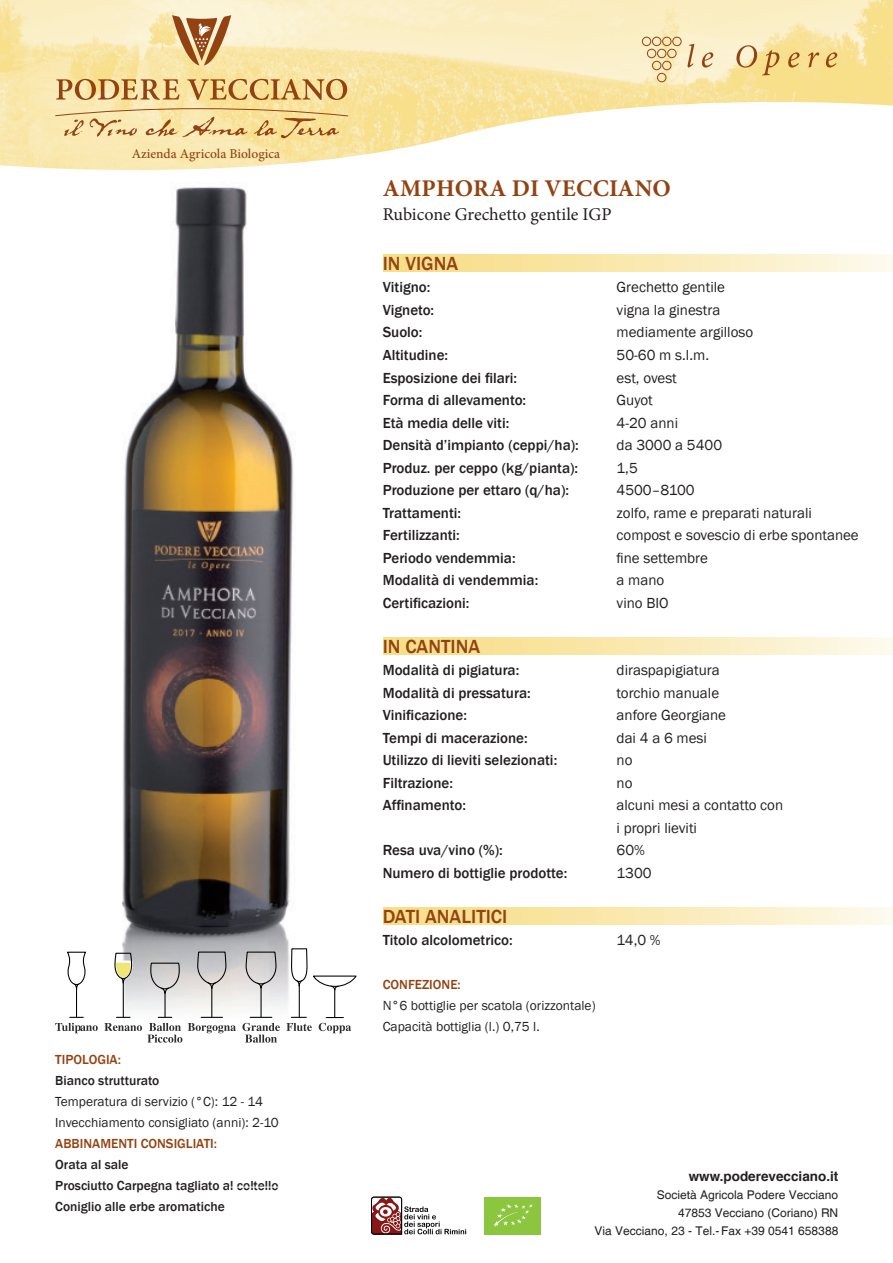
<style>
.page{position:relative;width:893px;height:1263px;background:#fff}
.page>*{position:absolute;margin:0;border:0;box-sizing:border-box;transform-origin:0 0}
.t1{font:700 24px "Minion Pro";letter-spacing:.01em;color:#934312}
.t2{font:500 19.5px "Franklin Gothic";color:#934312}
.t3{font:18px "Minion Pro";letter-spacing:-.005em;color:#231f20}
.t4{font:500 15px "Franklin Gothic";color:#231f20}
.t5{font:15px/22.5px "Franklin Gothic";color:#231f20}
.t6{font:13.5px/21px "Franklin Gothic";color:#231f20}
.t7{font:500 13.5px/21px "Franklin Gothic";color:#231f20}
.t8{font:500 13.5px "Franklin Gothic";color:#934312}
.t9{font:500 13.5px "Minion Pro";color:#934312}
.t10{font:700 13.5px "Helvetica";color:#231f20}
.t11{font:12px/18px "Helvetica";color:#231f20;text-align:right}
</style>
<div class="page">
<img style="left:116px;top:187px;width:178px;height:853px">
<img style="left:0;top:0;width:893px;height:170px">
<svg style="left:702px;top:52px;width:11px;height:16px"></svg>
<svg style="left:736px;top:45px;width:43px;height:30px"></svg>
<svg style="left:788px;top:52px;width:12px;height:16px"></svg>
<svg style="left:808px;top:52px;width:11px;height:15px"></svg>
<svg style="left:826px;top:52px;width:11px;height:16px"></svg>
<svg style="left:642px;top:37px;width:52px;height:45px;background:#ebd6ab"></svg>
<svg style="left:172px;top:15px;width:59px;height:51px;background:#cba070"></svg>
<svg style="left:56px;top:79px;width:123px;height:21px;background:#d4ac73"></svg>
<svg style="left:187px;top:79px;width:160px;height:21px;background:#d9b171"></svg>
<svg style="left:54px;top:108px;width:295px;height:31px;background:#eacf92"></svg>
<svg style="left:286px;top:948px;width:71px;height:85px"></svg>
<svg style="left:55px;top:951px;width:43px;height:82px"></svg>
<hr style="left:123px;top:981px;width:1px;height:36px;background:#000">
<svg style="left:114px;top:952px;width:20px;height:32px"></svg>
<hr style="left:261px;top:987px;width:1px;height:30px;background:#000">
<svg style="left:242px;top:1017px;width:38px;height:26px"></svg>
<svg style="left:245px;top:951px;width:32px;height:38px"></svg>
<hr style="left:211px;top:987px;width:1px;height:30px;background:#000">
<svg style="left:188px;top:1017px;width:48px;height:16px"></svg>
<svg style="left:197px;top:951px;width:30px;height:39px"></svg>
<hr style="left:164px;top:992px;width:2px;height:25px;background:#000">
<svg style="left:104px;top:1017px;width:78px;height:26px"></svg>
<svg style="left:150px;top:962px;width:30px;height:32px"></svg>
<div style="left:383px;top:255px;width:510px;height:17px;background:linear-gradient(to right,#f7db7f,#fdf8e8)"></div>
<div style="left:383px;top:908px;width:510px;height:17px;background:linear-gradient(to right,#f7db7f,#fdf8e8)"></div>
<div style="left:383px;top:637px;width:510px;height:17px;background:linear-gradient(to right,#f7db7f,#fdf8e8)"></div>
<svg style="left:371px;top:1197px;width:95px;height:37px"></svg>
<div style="left:484px;top:1197px;width:57px;height:37px;background:#8bc63e"></div>
<svg style="left:494px;top:1204px;width:39px;height:23px"></svg>
<p class="t9" style="left:132px;top:145px;width:150px">Azienda Agricola Biologica</p>
<h1 class="t1" style="left:383px;top:171px;width:290px">AMPHORA DI VECCIANO</h1>
<p class="t3" style="left:383px;top:202px;width:230px">Rubicone Grechetto gentile IGP</p>
<h2 class="t2" style="left:383px;top:251px;width:77px">IN VIGNA</h2>
<p class="t4" style="left:383px;top:278px;width:49px">Vitigno:</p>
<p class="t5" style="left:617px;top:277px;width:110px">Grechetto gentile</p>
<p class="t4" style="left:383px;top:301px;width:53px">Vigneto:</p>
<p class="t5" style="left:617px;top:299px;width:105px">vigna la ginestra</p>
<p class="t4" style="left:383px;top:323px;width:41px">Suolo:</p>
<p class="t5" style="left:617px;top:322px;width:138px">mediamente argilloso</p>
<p class="t4" style="left:383px;top:346px;width:67px">Altitudine:</p>
<p class="t5" style="left:617px;top:344px;width:94px">50-60 m s.l.m.</p>
<p class="t4" style="left:383px;top:368px;width:136px">Esposizione dei filari:</p>
<p class="t5" style="left:617px;top:367px;width:62px">est, ovest</p>
<p class="t4" style="left:383px;top:391px;width:145px">Forma di allevamento:</p>
<p class="t5" style="left:617px;top:389px;width:38px">Guyot</p>
<p class="t4" style="left:383px;top:413px;width:128px">Età media delle viti:</p>
<p class="t5" style="left:617px;top:412px;width:63px">4-20 anni</p>
<p class="t4" style="left:383px;top:436px;width:198px">Densità d’impianto (ceppi/ha):</p>
<p class="t5" style="left:617px;top:434px;width:107px">da 3000 a 5400</p>
<p class="t4" style="left:383px;top:458px;width:197px">Produz. per ceppo (kg/pianta):</p>
<p class="t5" style="left:617px;top:457px;width:23px">1,5</p>
<p class="t4" style="left:383px;top:481px;width:188px">Produzione per ettaro (q/ha):</p>
<p class="t5" style="left:617px;top:479px;width:80px">4500–8100</p>
<p class="t4" style="left:383px;top:503px;width:80px">Trattamenti:</p>
<p class="t5" style="left:617px;top:502px;width:197px">zolfo, rame e preparati naturali</p>
<p class="t4" style="left:383px;top:526px;width:79px">Fertilizzanti:</p>
<p class="t5" style="left:617px;top:524px;width:244px">compost e sovescio di erbe spontanee</p>
<p class="t4" style="left:383px;top:548px;width:134px">Periodo vendemmia:</p>
<p class="t5" style="left:617px;top:547px;width:93px">fine settembre</p>
<p class="t4" style="left:383px;top:571px;width:157px">Modalità di vendemmia:</p>
<p class="t5" style="left:617px;top:569px;width:49px">a mano</p>
<p class="t4" style="left:383px;top:593px;width:88px">Certificazioni:</p>
<p class="t5" style="left:617px;top:592px;width:54px">vino BIO</p>
<h2 class="t2" style="left:383px;top:634px;width:99px">IN CANTINA</h2>
<p class="t4" style="left:383px;top:661px;width:138px">Modalità di pigiatura:</p>
<p class="t5" style="left:617px;top:659px;width:105px">diraspapigiatura</p>
<p class="t4" style="left:383px;top:683px;width:150px">Modalità di pressatura:</p>
<p class="t5" style="left:617px;top:682px;width:104px">torchio manuale</p>
<p class="t4" style="left:383px;top:706px;width:86px">Vinificazione:</p>
<p class="t5" style="left:617px;top:704px;width:111px">anfore Georgiane</p>
<p class="t4" style="left:383px;top:728px;width:146px">Tempi di macerazione:</p>
<p class="t5" style="left:617px;top:727px;width:92px">dai 4 a 6 mesi</p>
<p class="t4" style="left:383px;top:751px;width:176px">Utilizzo di lieviti selezionati:</p>
<p class="t5" style="left:617px;top:749px;width:17px">no</p>
<p class="t4" style="left:383px;top:773px;width:72px">Filtrazione:</p>
<p class="t5" style="left:617px;top:772px;width:17px">no</p>
<p class="t4" style="left:383px;top:796px;width:85px">Affinamento:</p>
<p class="t5" style="left:617px;top:794px;width:168px">alcuni mesi a contatto con i propri lieviti</p>
<p class="t4" style="left:383px;top:841px;width:121px">Resa uva/vino (%):</p>
<p class="t5" style="left:617px;top:839px;width:30px">60%</p>
<p class="t4" style="left:383px;top:863px;width:186px">Numero di bottiglie prodotte:</p>
<p class="t5" style="left:617px;top:862px;width:37px">1300</p>
<h2 class="t2" style="left:383px;top:904px;width:126px">DATI ANALITICI</h2>
<p class="t4" style="left:383px;top:931px;width:131px">Titolo alcolometrico:</p>
<p class="t5" style="left:617px;top:929px;width:46px">14,0 %</p>
<p class="t8" style="left:383px;top:976px;width:80px">CONFEZIONE:</p>
<p class="t6" style="left:383px;top:995px;width:214px">N°6 bottiglie per scatola (orizzontale)<br>Capacità bottiglia (l.) 0,75 l.</p>
<p class="t8" style="left:55px;top:1051px;width:67px">TIPOLOGIA:</p>
<p class="t7" style="left:55px;top:1070px;width:106px">Bianco strutturato</p>
<p class="t6" style="left:55px;top:1091px;width:225px">Temperatura di servizio (°C): 12 - 14<br>Invecchiamento consigliato (anni): 2-10</p>
<p class="t8" style="left:55px;top:1135px;width:163px">ABBINAMENTI CONSIGLIATI:</p>
<p class="t7" style="left:55px;top:1154px;width:225px">Orata al sale<br>Prosciutto Carpegna tagliato al coltello<br>Coniglio alle erbe aromatiche</p>
<p class="t10" style="left:689px;top:1165px;width:151px">www.poderevecciano.it</p>
<p class="t11" style="left:595px;top:1186px;width:245px">Società Agricola Podere Vecciano<br>47853 Vecciano (Coriano) RN<br>Via Vecciano, 23 - Tel.- Fax +39 0541 658388</p>
</div>
